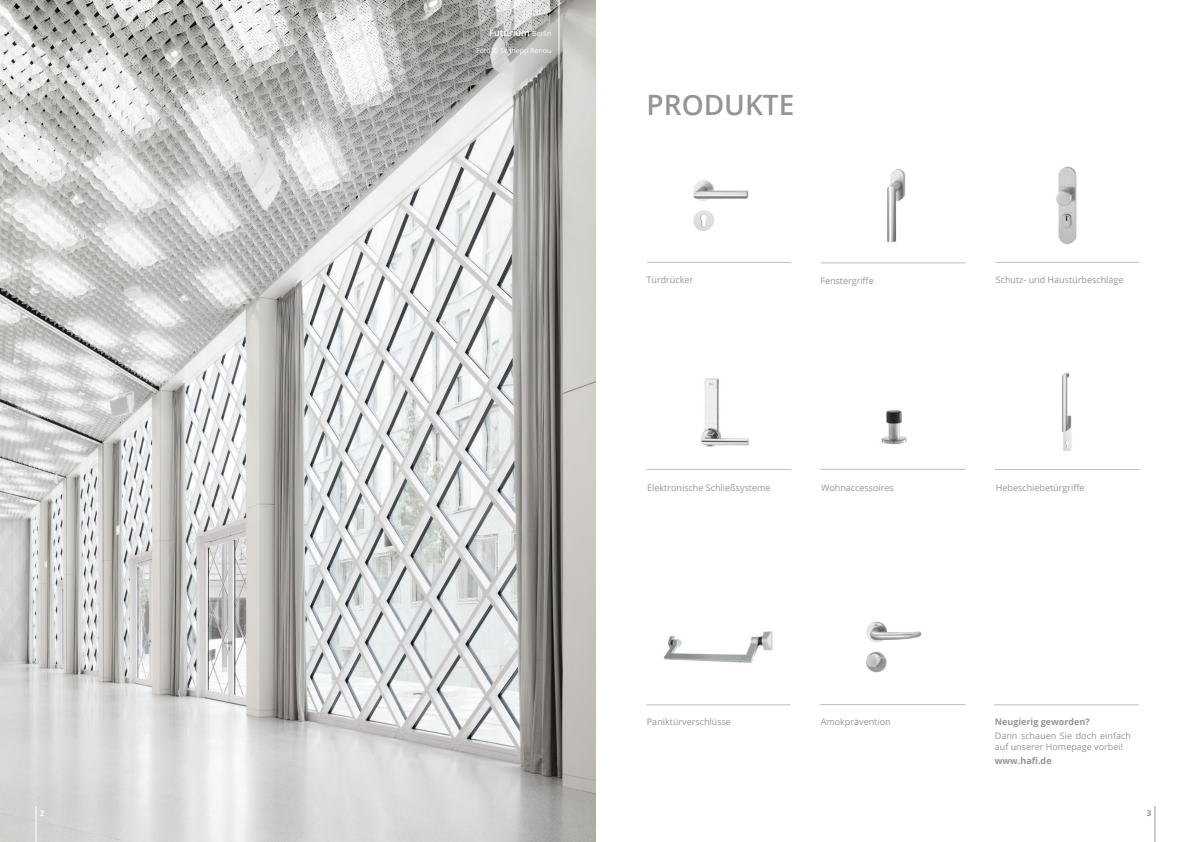
<style>
.page{position:relative;width:1191px;height:842px;background:#fff}
.page>*{position:absolute;margin:0;border:0;box-sizing:border-box;transform-origin:0 0}
.t1{font:600 28px "Open Sans";color:#939598}
.t2{font:9px/10.8px "Open Sans";color:#939598}
.t3{font:700 9px "Open Sans";color:#939598}
.t4{font:600 9px "Open Sans";color:#fff}
.t5{font:700 8px "Open Sans";color:#fff}
.t6{font:700 8px "Open Sans";color:#939598}
.t7{font:7px "Open Sans";color:#fff}
.s1{font-weight:400;font-size:7px}
</style>
<div class="page">
<img style="left:0;top:0;width:595px;height:842px">
<hr style="left:36px;top:806px;width:1px;height:36px;background:#fff">
<hr style="left:558px;top:0;width:1px;height:79px;background:#fff">
<hr style="left:647px;top:262px;width:144px;height:1px;background:#bcbdc0">
<hr style="left:820px;top:263px;width:146px;height:1px;background:#bcbdc0">
<hr style="left:995px;top:262px;width:144px;height:1px;background:#bcbdc0">
<hr style="left:646px;top:469px;width:145px;height:1px;background:#bcbdc0">
<hr style="left:820px;top:469px;width:145px;height:1px;background:#bcbdc0">
<hr style="left:995px;top:469px;width:144px;height:1px;background:#bcbdc0">
<hr style="left:646px;top:704px;width:144px;height:1px;background:#bcbdc0">
<hr style="left:820px;top:704px;width:145px;height:1px;background:#bcbdc0">
<img style="left:693px;top:180px;width:56px;height:51px">
<img style="left:887px;top:169px;width:18px;height:74px">
<img style="left:1056px;top:166px;width:21px;height:78px">
<img style="left:701px;top:378px;width:48px;height:69px">
<img style="left:1062px;top:372px;width:10px;height:79px">
<img style="left:663px;top:631px;width:110px;height:32px">
<img style="left:881px;top:410px;width:26px;height:35px">
<hr style="left:993px;top:704px;width:146px;height:1px;background:#bcbdc0">
<img style="left:866px;top:621px;width:56px;height:52px">
<hr style="left:1154px;top:806px;width:1px;height:36px;background:#939598">
<p class="t5" style="left:40px;top:810px;width:6px">2</p>
<p class="t4" style="left:489px;top:29px;width:63px">Futurium <span class="s1">Berlin</span></p>
<p class="t7" style="left:476px;top:47px;width:77px">Foto © Schnepp Renou</p>
<h1 class="t1" style="left:646px;top:93px;width:149px">PRODUKTE</h1>
<p class="t2" style="left:646px;top:275px;width:48px">Türdrücker</p>
<p class="t2" style="left:820px;top:275px;width:55px">Fenstergriffe</p>
<p class="t2" style="left:995px;top:275px;width:129px">Schutz- und Haustürbeschläge</p>
<p class="t2" style="left:647px;top:483px;width:125px">Elektronische Schließsysteme</p>
<p class="t2" style="left:821px;top:483px;width:74px">Wohnaccessoires</p>
<p class="t2" style="left:995px;top:482px;width:90px">Hebeschiebetürgriffe</p>
<p class="t2" style="left:647px;top:718px;width:86px">Paniktürverschlüsse</p>
<p class="t2" style="left:820px;top:717px;width:71px">Amokprävention</p>
<p class="t3" style="left:994px;top:718px;width:96px">Neugierig geworden?</p>
<p class="t2" style="left:994px;top:731px;width:138px">Dann schauen Sie doch einfach auf unserer Homepage vorbei!</p>
<p class="t3" style="left:994px;top:754px;width:58px">www.hafi.de</p>
<p class="t6" style="left:1146px;top:810px;width:6px">3</p>
</div>
